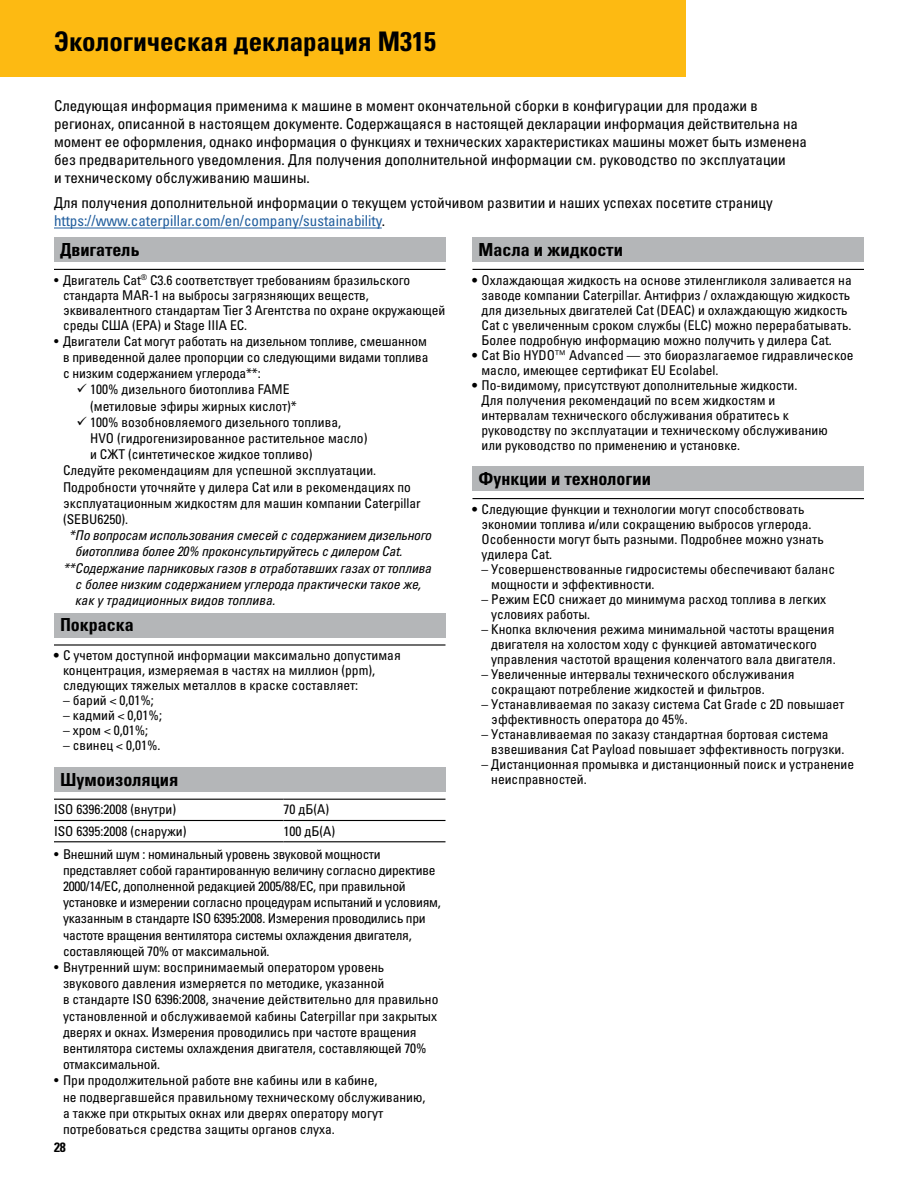
<style>
.page{position:relative;width:918px;height:1188px;background:#fff}
.page>*{position:absolute;margin:0;border:0;box-sizing:border-box;transform-origin:0 0}
.t1{font:27px "Univers LTCYR 67 Bold Cond";color:#000}
.t2{font:18px "Univers LTCYR 67 Bold Cond";color:#000}
.t3{font:condensed 15px/18px "Univers LTCYR 57";color:#000}
.t4{font:condensed 13.5px/15px "Univers LTCYR 57";color:#000}
.t5{font:condensed 13.5px/16.2px "Univers LTCYR 57";letter-spacing:-.02em;color:#000}
.t6{font:13.5px "Univers LTCYR 57 Condensed Obl";letter-spacing:-.015em;color:#000}
.t7{font:13.5px "Univers LTCYR 67 Bold Cond";color:#000}
.s1{color:#215e9e}
.s2{font-family:"Univers LT Std"}
</style>
<div class="page">
<div style="left:0;top:0;width:686px;height:76px;background:#fdba12"></div>
<div style="left:54px;top:237px;width:392px;height:25px;background:#b4b6b8"></div>
<hr style="left:54px;top:269px;width:392px;height:1px;background:#000">
<div style="left:54px;top:613px;width:392px;height:25px;background:#b4b6b8"></div>
<hr style="left:54px;top:644px;width:392px;height:2px;background:#000">
<div style="left:54px;top:767px;width:392px;height:25px;background:#b4b6b8"></div>
<hr style="left:54px;top:799px;width:230px;height:1px;background:#000">
<hr style="left:284px;top:799px;width:162px;height:1px;background:#000">
<hr style="left:54px;top:820px;width:230px;height:1px;background:#000">
<hr style="left:284px;top:820px;width:162px;height:1px;background:#000">
<hr style="left:54px;top:841px;width:230px;height:1px;background:#000">
<hr style="left:284px;top:841px;width:162px;height:1px;background:#000">
<div style="left:472px;top:237px;width:392px;height:25px;background:#b4b6b8"></div>
<hr style="left:472px;top:269px;width:392px;height:1px;background:#000">
<div style="left:472px;top:466px;width:392px;height:25px;background:#b4b6b8"></div>
<hr style="left:472px;top:498px;width:392px;height:1px;background:#000">
<hr style="left:54px;top:228px;width:328px;height:1px;background:#215e9e">
<h1 class="t1" style="left:54px;top:25px;width:384px">Экологическая декларация M315</h1>
<p class="t3" style="left:54px;top:96px;width:755px">Следующая информация применима к машине в момент окончательной сборки в конфигурации для продажи в регионах, описанной в настоящем документе. Содержащаяся в настоящей декларации информация действительна на момент ее оформления, однако информация о функциях и технических характеристиках машины может быть изменена без предварительного уведомления. Для получения дополнительной информации см. руководство по эксплуатации<br>и техническому обслуживанию машины.</p>
<p class="t3" style="left:54px;top:194px;width:720px">Для получения дополнительной информации о текущем устойчивом развитии и наших успехах посетите страницу <span class="s1">https://www.caterpillar.com/en/company/sustainability</span>.</p>
<h2 class="t2" style="left:60px;top:238px;width:81px">Двигатель</h2>
<p class="t4" style="left:63px;top:272px;width:384px;text-indent:-9px"><span class="s2">•</span> Двигатель Cat<sup>®</sup> C3.6 соответствует требованиям бразильского стандарта MAR-1 на выбросы загрязняющих веществ, эквивалентного стандартам Tier 3 Агентства по охране окружающей среды США (EPA) и Stage IIIA ЕС.</p>
<p class="t4" style="left:63px;top:333px;width:367px;line-height:16.2px;text-align:justify;text-indent:-9px"><span class="s2">•</span> Двигатели Cat могут работать на дизельном топливе, смешанном в приведенной далее пропорции со следующими видами топлива с низким содержанием углерода**:</p>
<p class="t4" style="left:90px;top:381px;width:208px;line-height:16.2px;text-indent:-14px">✓ 100% дизельного биотоплива FAME (метиловые эфиры жирных кислот)*</p>
<p class="t4" style="left:77px;top:414px;width:266px">✓ 100% возобновляемого дизельного топлива,</p>
<p class="t4" style="left:90px;top:430px;width:279px">HVO (гидрогенизированное растительное масло)</p>
<p class="t4" style="left:90px;top:447px;width:224px">и СЖТ (синтетическое жидкое топливо)</p>
<p class="t4" style="left:63px;top:463px;width:315px">Следуйте рекомендациям для успешной эксплуатации.</p>
<p class="t4" style="left:63px;top:479px;width:350px">Подробности уточняйте у дилера Cat или в рекомендациях по</p>
<p class="t4" style="left:63px;top:495px;width:359px">эксплуатационным жидкостям для машин компании Caterpillar</p>
<p class="t4" style="left:63px;top:511px;width:67px">(SEBU6250).</p>
<p class="t6" style="left:69px;top:527px;width:364px">*По вопросам использования смесей с содержанием дизельного</p>
<p class="t6" style="left:75px;top:543px;width:329px">биотоплива более 20% проконсультируйтесь с дилером Cat.</p>
<p class="t6" style="left:63px;top:559px;width:370px">**Содержание парниковых газов в отработавших газах от топлива</p>
<p class="t6" style="left:75px;top:576px;width:347px">с более низким содержанием углерода практически такое же,</p>
<p class="t6" style="left:75px;top:592px;width:202px">как у традиционных видов топлива.</p>
<h2 class="t2" style="left:60px;top:614px;width:75px">Покраска</h2>
<p class="t4" style="left:63px;top:648px;width:339px;text-indent:-9px">• С учетом доступной информации максимально допустимая концентрация, измеряемая в частях на миллион (ppm), следующих тяжелых металлов в краске составляет:</p>
<p class="t4" style="left:63px;top:693px;width:92px">– барий &lt; 0,01%;</p>
<p class="t4" style="left:63px;top:708px;width:101px">– кадмий &lt; 0,01%;</p>
<p class="t4" style="left:63px;top:723px;width:87px">– хром &lt; 0,01%;</p>
<p class="t4" style="left:63px;top:738px;width:99px">– свинец &lt; 0,01%.</p>
<h2 class="t2" style="left:60px;top:768px;width:120px">Шумоизоляция</h2>
<p class="t4" style="left:54px;top:802px;width:124px">ISO 6396:2008 (внутри)</p>
<p class="t4" style="left:284px;top:802px;width:47px">70 дБ(А)</p>
<p class="t4" style="left:54px;top:823px;width:134px">ISO 6395:2008 (снаружи)</p>
<p class="t4" style="left:284px;top:823px;width:53px">100 дБ(А)</p>
<p class="t5" style="left:63px;top:845px;width:379px;text-indent:-9px"><span class="s2">•</span> Внешний шум : номинальный уровень звуковой мощности представляет собой гарантированную величину согласно директиве 2000/14/EC, дополненной редакцией 2005/88/EC, при правильной установке и измерении согласно процедурам испытаний и условиям, указанным в стандарте ISO 6395:2008. Измерения проводились при частоте вращения вентилятора системы охлаждения двигателя, составляющей 70% от максимальной.</p>
<p class="t4" style="left:63px;top:959px;width:377px;line-height:16.2px;text-indent:-9px"><span class="s2">•</span> Внутренний шум: воспринимаемый оператором уровень звукового давления измеряется по методике, указанной<br>в стандарте ISO 6396:2008, значение действительно для правильно установленной и обслуживаемой кабины Caterpillar при закрытых дверях и окнах. Измерения проводились при частоте вращения вентилятора системы охлаждения двигателя, составляющей 70% отмаксимальной.</p>
<p class="t4" style="left:63px;top:1072px;width:364px;line-height:16.2px;text-indent:-9px"><span class="s2">•</span> При продолжительной работе вне кабины или в кабине,<br>не подвергавшейся правильному техническому обслуживанию, а также при открытых окнах или дверях оператору могут потребоваться средства защиты органов слуха.</p>
<p class="t7" style="left:54px;top:1139px;width:13px">28</p>
<h2 class="t2" style="left:478px;top:238px;width:146px">Масла и жидкости</h2>
<p class="t4" style="left:482px;top:272px;width:372px;text-indent:-9px">• Охлаждающая жидкость на основе этиленгликоля заливается на заводе компании Caterpillar. Антифриз / охлаждающую жидкость для дизельных двигателей Cat (DEAC) и охлаждающую жидкость Cat с увеличенным сроком службы (ELC) можно перерабатывать.<br>Более подробную информацию можно получить у дилера Cat.</p>
<p class="t4" style="left:482px;top:347px;width:374px;text-indent:-9px">• Cat Bio HYDO™ Advanced — это биоразлагаемое гидравлическое масло, имеющее сертификат EU Ecolabel.</p>
<p class="t4" style="left:482px;top:377px;width:348px;text-indent:-9px">• По-видимому, присутствуют дополнительные жидкости.<br>Для получения рекомендаций по всем жидкостям и интервалам технического обслуживания обратитесь к руководству по эксплуатации и техническому обслуживанию или руководство по применению и установке.</p>
<h2 class="t2" style="left:478px;top:468px;width:174px">Функции и технологии</h2>
<p class="t4" style="left:482px;top:501px;width:344px;text-indent:-9px">• Следующие функции и технологии могут способствовать экономии топлива и/или сокращению выбросов углерода.<br>Особенности могут быть разными. Подробнее можно узнать удилера Cat.</p>
<p class="t4" style="left:491px;top:561px;width:345px;text-indent:-10px">– Усовершенствованные гидросистемы обеспечивают баланс мощности и эффективности.</p>
<p class="t4" style="left:491px;top:591px;width:337px;text-indent:-10px">– Режим ECO снижает до минимума расход топлива в легких условиях работы.</p>
<p class="t4" style="left:491px;top:621px;width:346px;text-indent:-10px">– Кнопка включения режима минимальной частоты вращения двигателя на холостом ходу с функцией автоматического управления частотой вращения коленчатого вала двигателя.</p>
<p class="t4" style="left:491px;top:666px;width:305px;text-indent:-10px">– Увеличенные интервалы технического обслуживания сокращают потребление жидкостей и фильтров.</p>
<p class="t4" style="left:491px;top:696px;width:355px;text-indent:-10px">– Устанавливаемая по заказу система Cat Grade с 2D повышает эффективность оператора до 45%.</p>
<p class="t4" style="left:491px;top:726px;width:355px;text-indent:-10px">– Устанавливаемая по заказу стандартная бортовая система взвешивания Cat Payload повышает эффективность погрузки.</p>
<p class="t4" style="left:491px;top:756px;width:364px;text-indent:-10px">– Дистанционная промывка и дистанционный поиск и устранение неисправностей.</p>
</div>
